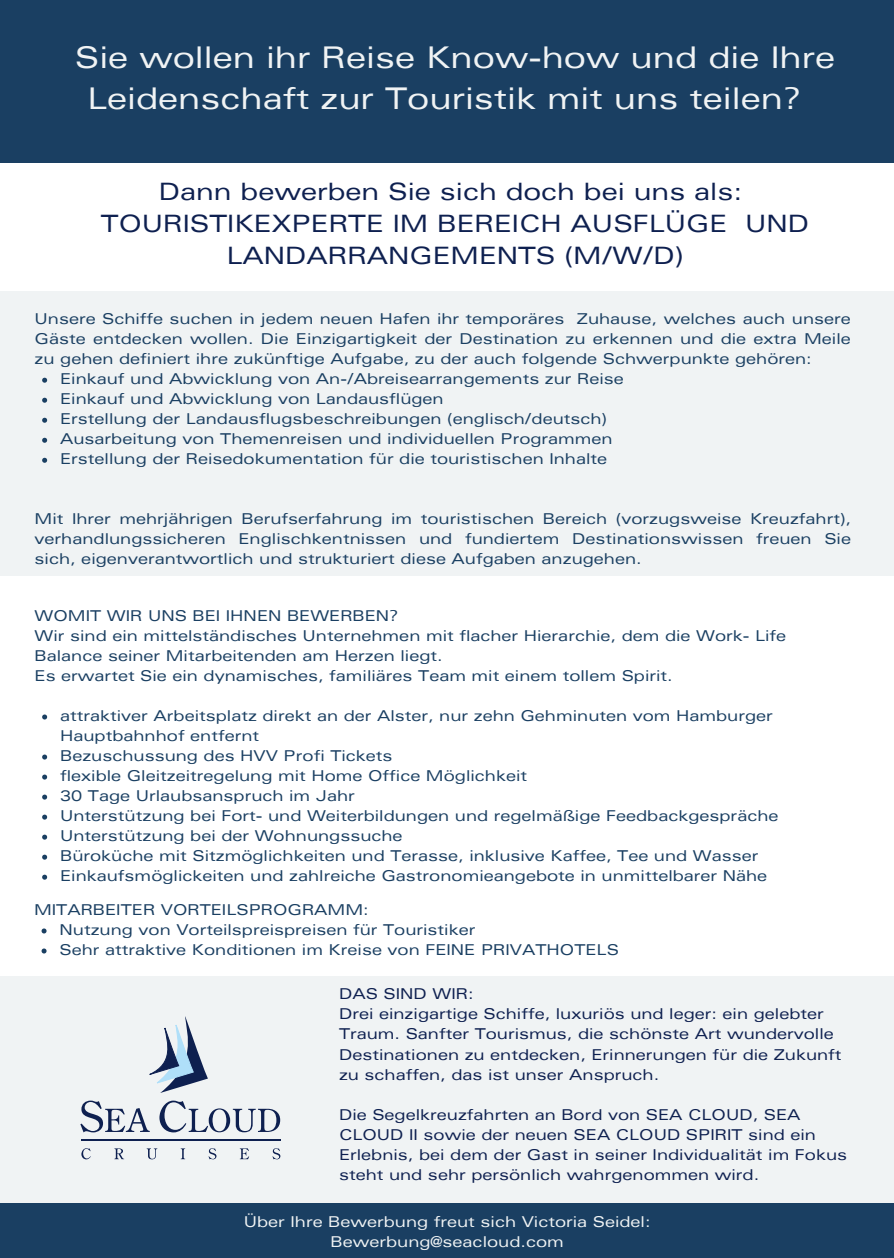
<style>
.page{position:relative;width:894px;height:1258px;background:#fff}
.page>*{position:absolute;margin:0;border:0;box-sizing:border-box;transform-origin:0 0}
.t1{font:expanded 30px/40.5px "Univers LT";color:#f0f3f4}
.t2{font:expanded 24px/32.1px "Univers LT";color:#0e2050;text-align:center}
.t3{font:expanded 15px/20.1px "Univers LT";color:#1a3f62}
.t4{font:expanded 15px/20.1px "Univers LT";color:#0e2050}
.t5{font:expanded 15px "Univers LT";color:#f0f3f4}
</style>
<div class="page">
<div style="left:0;top:975px;width:893px;height:283px;background:#f0f3f4"></div>
<svg style="left:42px;top:928px;width:5px;height:5px"></svg>
<svg style="left:42px;top:948px;width:5px;height:5px"></svg>
<hr style="left:81px;top:1139px;width:199px;height:2px;background:#0e2050">
<svg style="left:81px;top:1148px;width:10px;height:11px"></svg>
<svg style="left:114px;top:1148px;width:10px;height:11px"></svg>
<svg style="left:147px;top:1148px;width:10px;height:11px"></svg>
<svg style="left:181px;top:1148px;width:4px;height:11px"></svg>
<svg style="left:208px;top:1148px;width:8px;height:11px"></svg>
<svg style="left:240px;top:1148px;width:9px;height:11px"></svg>
<svg style="left:272px;top:1148px;width:8px;height:11px"></svg>
<svg style="left:80px;top:1100px;width:70px;height:32px"></svg>
<svg style="left:159px;top:1100px;width:121px;height:32px"></svg>
<svg style="left:149px;top:1016px;width:59px;height:77px"></svg>
<svg style="left:42px;top:714px;width:5px;height:5px"></svg>
<svg style="left:42px;top:754px;width:5px;height:5px"></svg>
<svg style="left:42px;top:774px;width:5px;height:5px"></svg>
<svg style="left:42px;top:794px;width:5px;height:5px"></svg>
<svg style="left:42px;top:814px;width:5px;height:5px"></svg>
<svg style="left:42px;top:834px;width:5px;height:5px"></svg>
<svg style="left:42px;top:854px;width:5px;height:6px"></svg>
<svg style="left:42px;top:875px;width:5px;height:5px"></svg>
<div style="left:0;top:0;width:893px;height:163px;background:#1a3f62"></div>
<div style="left:0;top:291px;width:893px;height:285px;background:#f0f3f4"></div>
<svg style="left:42px;top:378px;width:5px;height:5px"></svg>
<svg style="left:42px;top:398px;width:5px;height:5px"></svg>
<svg style="left:42px;top:418px;width:5px;height:5px"></svg>
<svg style="left:42px;top:438px;width:5px;height:5px"></svg>
<svg style="left:42px;top:458px;width:5px;height:5px"></svg>
<div style="left:0;top:1203px;width:893px;height:55px;background:#1a3f62"></div>
<p class="t1" style="left:87px;top:37px;width:749px;text-indent:-12px">Sie wollen ihr Reise Know-how und die Ihre<br>Leidenschaft zur Touristik mit uns teilen?</p>
<p class="t2" style="left:159px;top:175px;width:585px">Dann bewerben Sie sich doch bei uns als:</p>
<p class="t2" style="left:101px;top:207px;width:709px">TOURISTIKEXPERTE IM BEREICH AUSFLÜGE UND<br>LANDARRANGEMENTS (M/W/D)</p>
<p class="t3" style="left:35px;top:308px;width:817px;text-align:justify">Unsere Schiffe suchen in jedem neuen Hafen ihr temporäres Zuhause, welches auch unsere Gäste entdecken wollen. Die Einzigartigkeit der Destination zu erkennen und die extra Meile zu gehen definiert ihre zukünftige Aufgabe, zu der auch folgende Schwerpunkte gehören:</p>
<p class="t3" style="left:60px;top:368px;width:565px">Einkauf und Abwicklung von An-/Abreisearrangements zur Reise</p>
<p class="t3" style="left:60px;top:388px;width:385px">Einkauf und Abwicklung von Landausflügen</p>
<p class="t3" style="left:60px;top:408px;width:548px">Erstellung der Landausflugsbeschreibungen (englisch/deutsch)</p>
<p class="t3" style="left:60px;top:428px;width:554px">Ausarbeitung von Themenreisen und individuellen Programmen</p>
<p class="t3" style="left:60px;top:448px;width:548px">Erstellung der Reisedokumentation für die touristischen Inhalte</p>
<p class="t3" style="left:35px;top:508px;width:817px;text-align:justify">Mit Ihrer mehrjährigen Berufserfahrung im touristischen Bereich (vorzugsweise Kreuzfahrt), verhandlungssicheren Englischkentnissen und fundiertem Destinationswissen freuen Sie sich, eigenverantwortlich und strukturiert diese Aufgaben anzugehen.</p>
<p class="t3" style="left:35px;top:605px;width:365px">WOMIT WIR UNS BEI IHNEN BEWERBEN?</p>
<p class="t3" style="left:35px;top:625px;width:753px">Wir sind ein mittelständisches Unternehmen mit flacher Hierarchie, dem die Work- Life<br>Balance seiner Mitarbeitenden am Herzen liegt.</p>
<p class="t3" style="left:35px;top:665px;width:639px">Es erwartet Sie ein dynamisches, familiäres Team mit einem tollem Spirit.</p>
<p class="t3" style="left:60px;top:705px;width:714px">attraktiver Arbeitsplatz direkt an der Alster, nur zehn Gehminuten vom Hamburger<br>Hauptbahnhof entfernt</p>
<p class="t3" style="left:60px;top:745px;width:334px">Bezuschussung des HVV Profi Tickets</p>
<p class="t3" style="left:60px;top:765px;width:468px">flexible Gleitzeitregelung mit Home Office Möglichkeit</p>
<p class="t3" style="left:60px;top:785px;width:296px">30 Tage Urlaubsanspruch im Jahr</p>
<p class="t3" style="left:60px;top:805px;width:719px">Unterstützung bei Fort- und Weiterbildungen und regelmäßige Feedbackgespräche</p>
<p class="t3" style="left:60px;top:825px;width:344px">Unterstützung bei der Wohnungssuche</p>
<p class="t3" style="left:60px;top:845px;width:699px">Büroküche mit Sitzmöglichkeiten und Terasse, inklusive Kaffee, Tee und Wasser</p>
<p class="t3" style="left:60px;top:865px;width:708px">Einkaufsmöglickeiten und zahlreiche Gastronomieangebote in unmittelbarer Nähe</p>
<p class="t3" style="left:34px;top:899px;width:336px">MITARBEITER VORTEILSPROGRAMM:</p>
<p class="t3" style="left:60px;top:919px;width:417px">Nutzung von Vorteilspreispreisen für Touristiker</p>
<p class="t3" style="left:60px;top:939px;width:560px">Sehr attraktive Konditionen im Kreise von FEINE PRIVATHOTELS</p>
<p class="t4" style="left:339px;top:984px;width:136px">DAS SIND WIR:</p>
<p class="t4" style="left:339px;top:1004px;width:504px">Drei einzigartige Schiffe, luxuriös und leger: ein gelebter Traum. Sanfter Tourismus, die schönste Art wundervolle Destinationen zu entdecken, Erinnerungen für die Zukunft zu schaffen, das ist unser Anspruch.</p>
<p class="t4" style="left:339px;top:1104px;width:509px">Die Segelkreuzfahrten an Bord von SEA CLOUD, SEA CLOUD II sowie der neuen SEA CLOUD SPIRIT sind ein Erlebnis, bei dem der Gast in seiner Individualität im Fokus steht und sehr persönlich wahrgenommen wird.</p>
<p class="t5" style="left:244px;top:1212px;width:408px">Über Ihre Bewerbung freut sich Victoria Seidel:</p>
<p class="t5" style="left:330px;top:1233px;width:235px">Bewerbung@seacloud.com</p>
</div>
